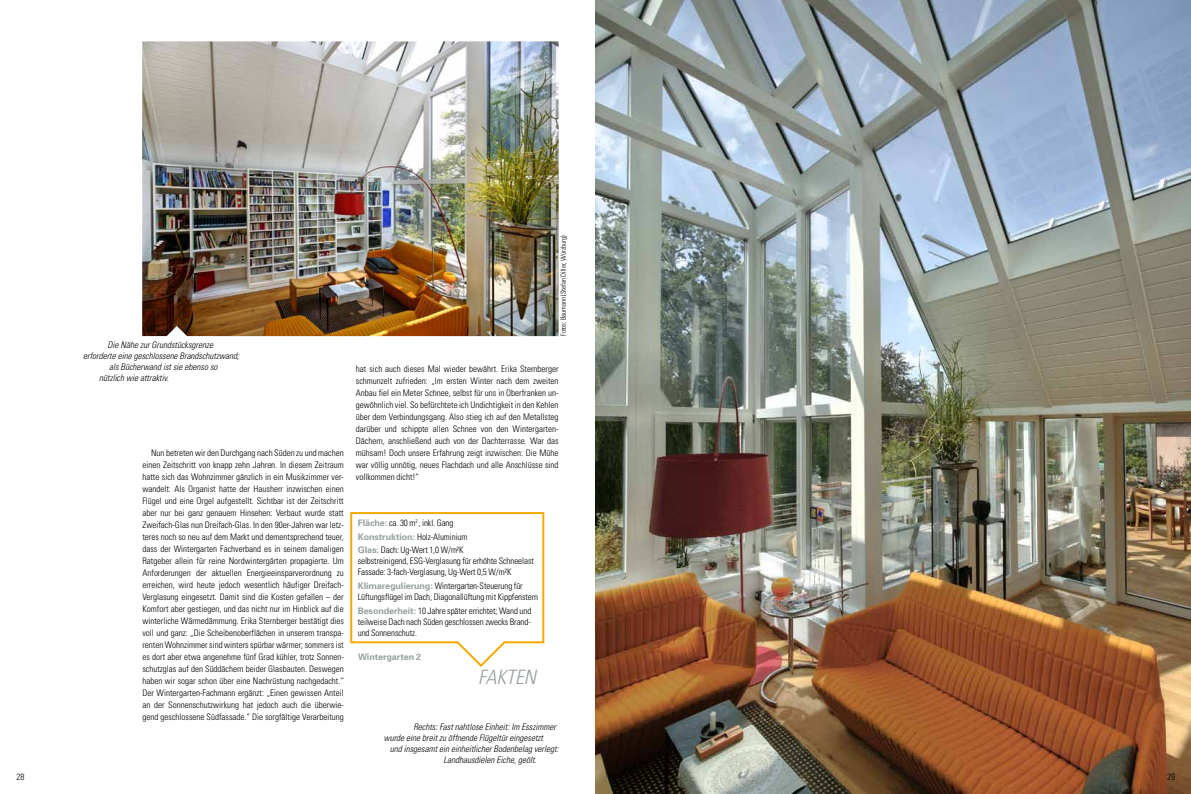
<style>
.page{position:relative;width:1191px;height:794px;background:#fff}
.page>*{position:absolute;margin:0;border:0;box-sizing:border-box;transform-origin:0 0}
.t1{font:italic 300 condensed 19.8px "Univers";color:#97a0a1}
.t2{font:300 condensed 9px/12px "Univers";letter-spacing:-.01em;color:#000;text-align:justify}
.t3{font:italic 300 condensed 9px/10.8px "Univers";color:#000}
.t4{font:700 9px "Univers";letter-spacing:-.01em;color:#97a0a1}
.t5{font:300 condensed 7px "Univers";letter-spacing:-.01em;color:#000}
.s1{font-weight:700;font-stretch:normal;color:#97a0a1}
</style>
<div class="page">
<svg style="left:350px;top:512px;width:195px;height:155px"></svg>
<img style="left:595px;top:0;width:596px;height:794px">
<img style="left:142px;top:41px;width:416px;height:295px">
<svg style="left:145px;top:326px;width:69px;height:11px"></svg>
<p class="t3" style="left:108px;top:340px;width:107px">Die Nähe zur Grundstücksgrenze</p>
<p class="t3" style="left:83px;top:350px;width:157px">erforderte eine geschlossene Brandschutzwand;</p>
<p class="t3" style="left:109px;top:361px;width:110px">als Bücherwand ist sie ebenso so</p>
<p class="t3" style="left:99px;top:372px;width:71px">nützlich wie attraktiv.</p>
<p class="t2" style="left:142px;top:447px;width:203px;text-indent:9px">Nun betreten wir den Durchgang nach Süden zu und machen einen Zeitschritt von knapp zehn Jahren. In diesem Zeitraum hatte sich das Wohnzimmer gänzlich in ein Musikzimmer ver&shy;wandelt: Als Organist hatte der Hausherr inzwischen einen Flügel und eine Orgel aufgestellt. Sichtbar ist der Zeitschritt aber nur bei ganz genauem Hinsehen: Verbaut wurde statt Zweifach-Glas nun Dreifach-Glas. In den 90er-Jahren war letz&shy;teres noch so neu auf dem Markt und dementsprechend teuer, dass der Wintergarten Fachverband es in seinem damaligen Ratgeber allein für reine Nordwintergärten propagierte. Um Anforderungen der aktuellen Energieeinsparverordnung zu erreichen, wird heute jedoch wesentlich häufiger Dreifach-Verglasung eingesetzt. Damit sind die Kosten gefallen – der Komfort aber gestiegen, und das nicht nur im Hinblick auf die winterliche Wärmedämmung. Erika Sternberger bestätigt dies voll und ganz: „Die Scheibenoberflächen in unserem transpa&shy;renten Wohnzimmer sind winters spürbar wärmer; sommers ist es dort aber etwa angenehme fünf Grad kühler, trotz Sonnen&shy;schutzglas auf den Süddächern beider Glasbauten. Deswegen haben wir sogar schon über eine Nachrüstung nachgedacht.“ Der Wintergarten-Fachmann ergänzt: „Einen gewissen Anteil an der Sonnenschutzwirkung hat jedoch auch die überwie&shy;gend geschlossene Südfassade.“ Die sorgfältige Verarbeitung</p>
<p class="t5" style="left:559px;top:336px;width:102px;rotate:-90deg">Fotos: Baumann (Stefan Diller, Würzburg)</p>
<p class="t2" style="left:356px;top:363px;width:204px">hat sich auch dieses Mal wieder bewährt. Erika Sternberger schmunzelt zufrieden: „Im ersten Winter nach dem zweiten Anbau fiel ein Meter Schnee, selbst für uns in Oberfranken un&shy;gewöhnlich viel. So befürchtete ich Undichtigkeit in den Kehlen über dem Verbindungsgang. Also stieg ich auf den Metallsteg darüber und schippte allen Schnee von den Wintergarten-Dächern, anschließend auch von der Dachterrasse. War das mühsam! Doch unsere Erfahrung zeigt inzwischen: Die Mühe war völlig unnötig, neues Flachdach und alle Anschlüsse sind vollkommen dicht!“</p>
<p class="t2" style="left:358px;top:515px;width:111px;line-height:13.8px;text-align:left"><span class="s1">Fläche:</span> ca. 30 m<sup>2</sup> , inkl. Gang<br><span class="s1">Konstruktion:</span> Holz-Aluminium<br><span class="s1">Glas:</span> Dach: Ug-Wert 1,0 W/m²K</p>
<p class="t2" style="left:358px;top:555px;width:178px;line-height:10.8px">selbstreinigend, ESG-Verglasung für erhöhte Schneelast<br>Fassade: 3-fach-Verglasung, Ug-Wert 0,5 W/m²K</p>
<p class="t2" style="left:358px;top:580px;width:182px;line-height:10.8px"><span class="s1">Klimaregulierung:</span> Wintergarten-Steuerung für<br>Lüftungsflügel im Dach, Diagonallüftung mit Kippfenstern</p>
<p class="t2" style="left:358px;top:605px;width:175px;line-height:11px"><span class="s1">Besonderheit:</span> 10 Jahre später errichtet; Wand und teilweise Dach nach Süden geschlossen zwecks Brand&shy;und Sonnenschutz.</p>
<p class="t4" style="left:358px;top:651px;width:65px">Wintergarten 2</p>
<h1 class="t1" style="left:478px;top:665px;width:59px">FAKTEN</h1>
<p class="t3" style="left:384px;top:722px;width:174px;text-indent:30px">Rechts: Fast nahtlose Einheit: Im Esszimmer wurde eine breit zu öffnende Flügeltür eingesetzt</p>
<p class="t3" style="left:443px;top:743px;width:116px;text-indent:-54px">und insgesamt ein einheitlicher Bodenbelag verlegt:<br>Landhausdielen Eiche, geölt.</p>
<p class="t2" style="left:17px;top:771px;width:9px">28</p>
<p class="t2" style="left:1167px;top:771px;width:9px">29</p>
</div>
